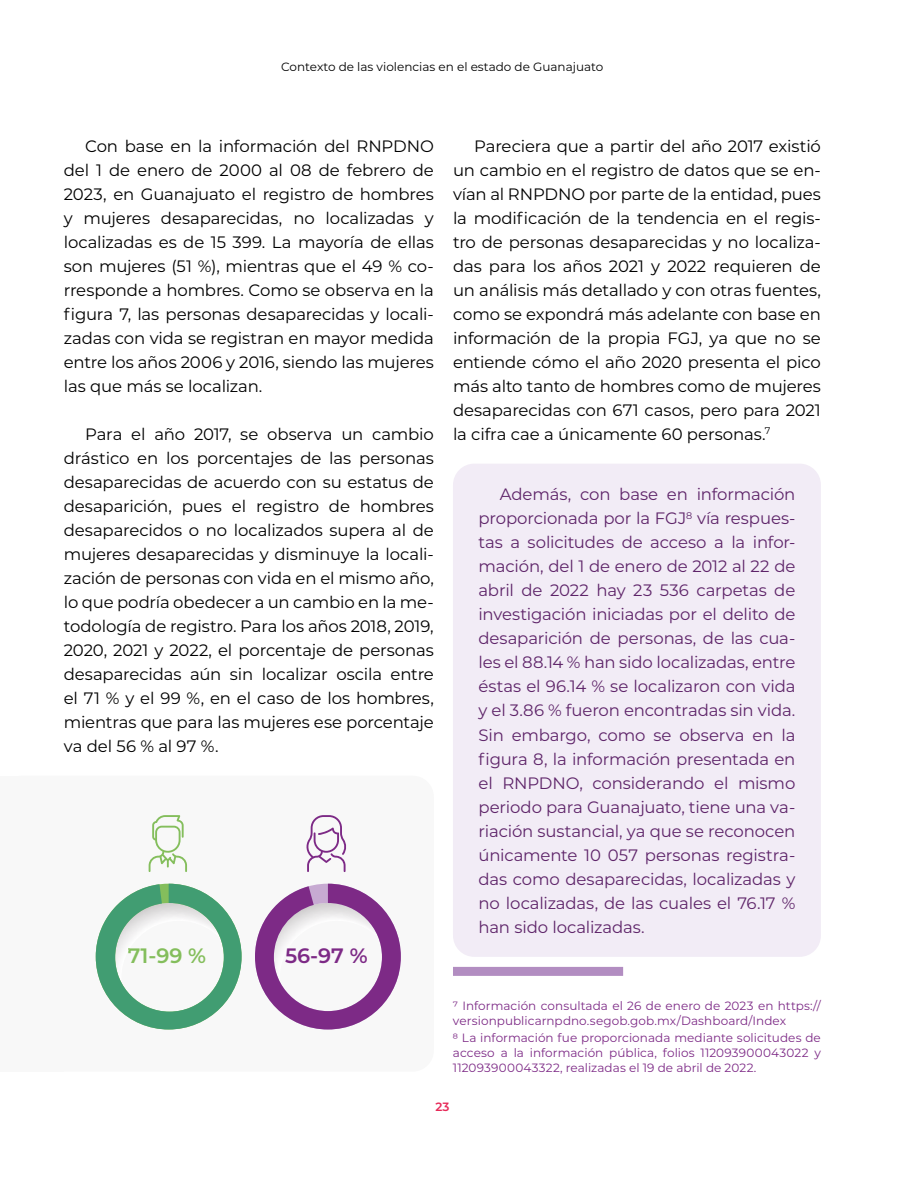
<style>
.page{position:relative;width:906px;height:1178px;background:#fff}
.page>*{position:absolute;margin:0;border:0;box-sizing:border-box;transform-origin:0 0}
.t1{font:600 20.85px "Montserrat";color:#84be5c}
.t2{font:600 20.85px "Montserrat";color:#7d2a86}
.t3{font:16.5px/24px "Montserrat";letter-spacing:-.01em;color:#000;text-align:justify}
.t4{font:16.5px/24px "Montserrat";letter-spacing:-.01em;color:#5e2469;text-align:justify}
.t5{font:12px/15px "Montserrat";letter-spacing:.005em;color:#7d2a86}
.t6{font:12px "Montserrat";color:#000}
.t7{font:600 12px "Montserrat";color:#e72958}
</style>
<div class="page">
<div style="left:453px;top:464px;width:368px;height:493px;background:#f2ecf6;border-radius:21px"></div>
<div style="left:0;top:776px;width:434px;height:295px;background:#f8f8f8;border-radius:21px"></div>
<div style="left:0;top:776px;width:64px;height:295px;background:#f8f8f8"></div>
<div style="left:453px;top:967px;width:170px;height:9px;background:#b28dc1"></div>
<svg style="left:306px;top:815px;width:40px;height:57px"></svg>
<svg style="left:149px;top:815px;width:38px;height:57px"></svg>
<svg style="left:255px;top:884px;width:146px;height:145px"></svg>
<svg style="left:96px;top:884px;width:145px;height:145px"></svg>
<p class="t6" style="left:281px;top:59px;width:324px">Contexto de las violencias en el estado de Guanajuato</p>
<p class="t3" style="left:64px;top:133px;width:371px;text-indent:21px">Con base en la información del RNPDNO del 1 de enero de 2000 al 08 de febrero de 2023, en Guanajuato el registro de hombres y mujeres desaparecidas, no localizadas y localizadas es de 15 399. La mayoría de ellas son mujeres (51 %), mientras que el 49 % co&shy;rresponde a hombres. Como se observa en la figura 7, las personas desaparecidas y locali&shy;zadas con vida se registran en mayor medida entre los años 2006 y 2016, siendo las mujeres las que más se localizan.</p>
<p class="t3" style="left:64px;top:421px;width:371px;text-indent:21px">Para el año 2017, se observa un cambio drástico en los porcentajes de las personas desaparecidas de acuerdo con su estatus de desaparición, pues el registro de hombres desaparecidos o no localizados supera al de mujeres desaparecidas y disminuye la locali&shy;zación de personas con vida en el mismo año, lo que podría obedecer a un cambio en la me&shy;todología de registro. Para los años 2018, 2019, 2020, 2021 y 2022, el porcentaje de personas desaparecidas aún sin localizar oscila entre el 71 % y el 99 %, en el caso de los hombres, mientras que para las mujeres ese porcentaje va del 56 % al 97 %.</p>
<p class="t1" style="left:128px;top:940px;width:80px">71-99 %</p>
<p class="t2" style="left:285px;top:940px;width:84px">56-97 %</p>
<p class="t3" style="left:453px;top:133px;width:369px;text-indent:21px">Pareciera que a partir del año 2017 existió un cambio en el registro de datos que se en&shy;vían al RNPDNO por parte de la entidad, pues la modificación de la tendencia en el regis&shy;tro de personas desaparecidas y no localiza&shy;das para los años 2021 y 2022 requieren de un análisis más detallado y con otras fuentes, como se expondrá más adelante con base en información de la propia FGJ, ya que no se entiende cómo el año 2020 presenta el pico más alto tanto de hombres como de mujeres desaparecidas con 671 casos, pero para 2021 la cifra cae a únicamente 60 personas.<sup>7</sup></p>
<p class="t4" style="left:478px;top:482px;width:318px;text-indent:21px">Además, con base en información proporcionada por la FGJ<sup>8</sup> vía respues&shy;tas a solicitudes de acceso a la infor&shy;mación, del 1 de enero de 2012 al 22 de abril de 2022 hay 23 536 carpetas de investigación iniciadas por el delito de desaparición de personas, de las cua&shy;les el 88.14 % han sido localizadas, entre éstas el 96.14 % se localizaron con vida y el 3.86 % fueron encontradas sin vida.<br>Sin embargo, como se observa en la figura 8, la información presentada en el RNPDNO, considerando el mismo periodo para Guanajuato, tiene una va&shy;riación sustancial, ya que se reconocen únicamente 10 057 personas registra&shy;das como desaparecidas, localizadas y no localizadas, de las cuales el 76.17 % han sido localizadas.</p>
<p class="t5" style="left:453px;top:997px;width:369px">7 Información consultada el 26 de enero de 2023 en https:// versionpublicarnpdno.segob.gob.mx/Dashboard/Index</p>
<p class="t5" style="left:453px;top:1029px;width:369px;text-align:justify">8 La información fue proporcionada mediante solicitudes de acceso a la información pública, folios 112093900043022 y 112093900043322, realizadas el 19 de abril de 2022.</p>
<p class="t7" style="left:435px;top:1098px;width:15px">23</p>
</div>
